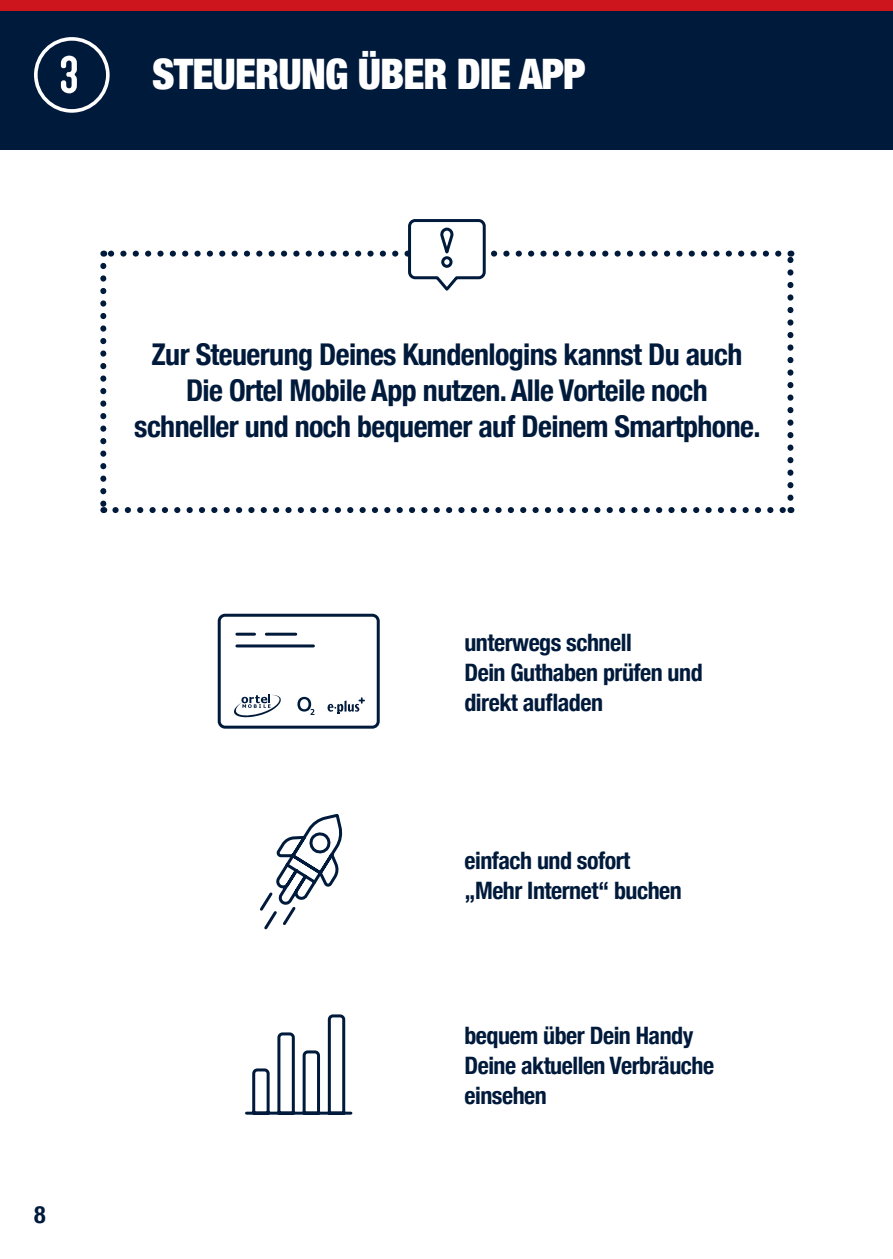
<style>
.page{position:relative;width:893px;height:1259px;background:#fff}
.page>*{position:absolute;margin:0;border:0;box-sizing:border-box;transform-origin:0 0}
.t1{font:54px "Voster Typeface";color:#fff}
.t2{font:900 condensed 42px "Helvetica Neue";letter-spacing:-.02em;color:#fff}
.t3{font:700 condensed 30px/36px "Helvetica Neue";letter-spacing:-.02em;color:#001a3b;text-align:center}
.t4{font:700 condensed 24px/30px "Helvetica Neue";letter-spacing:-.02em;color:#001a3b}
</style>
<div class="page">
<div style="left:0;top:11px;width:893px;height:139px;background:#001a3b"></div>
<div style="left:0;top:0;width:893px;height:11px;background:#cd151d"></div>
<svg style="left:100px;top:219px;width:693px;height:294px"></svg>
<svg style="left:245px;top:1014px;width:108px;height:101px"></svg>
<div style="left:218px;top:614px;width:162px;height:114px;border:3px solid #001a3b;border-radius:6px"></div>
<hr style="left:237px;top:644px;width:76px;height:3px;background:#001a3b">
<hr style="left:237px;top:632px;width:18px;height:3px;background:#001a3b">
<hr style="left:266px;top:632px;width:30px;height:3px;background:#001a3b">
<svg style="left:234px;top:695px;width:47px;height:23px"></svg>
<svg style="left:297px;top:697px;width:17px;height:18px"></svg>
<svg style="left:328px;top:697px;width:37px;height:17px"></svg>
<svg style="left:34px;top:37px;width:76px;height:76px"></svg>
<svg style="left:260px;top:813px;width:83px;height:117px"></svg>
<h1 class="t1" style="left:61px;top:40px;width:24px">3</h1>
<h2 class="t2" style="left:152px;top:39px;width:435px">STEUERUNG ÜBER DIE APP</h2>
<p class="t4" style="left:34px;top:1197px;width:13px">8</p>
<p class="t3" style="left:134px;top:334px;width:628px">Zur Steuerung Deines Kundenlogins kannst Du auch<br>Die Ortel Mobile App nutzen. Alle Vorteile noch schneller und noch bequemer auf Deinem Smartphone.</p>
<p class="t4" style="left:464px;top:626px;width:240px">unterwegs schnell<br>Dein Guthaben prüfen und direkt aufladen</p>
<p class="t4" style="left:464px;top:844px;width:219px">einfach und sofort „Mehr Internet“ buchen</p>
<p class="t4" style="left:464px;top:1018px;width:251px">bequem über Dein Handy<br>Deine aktuellen Verbräuche einsehen</p>
</div>
